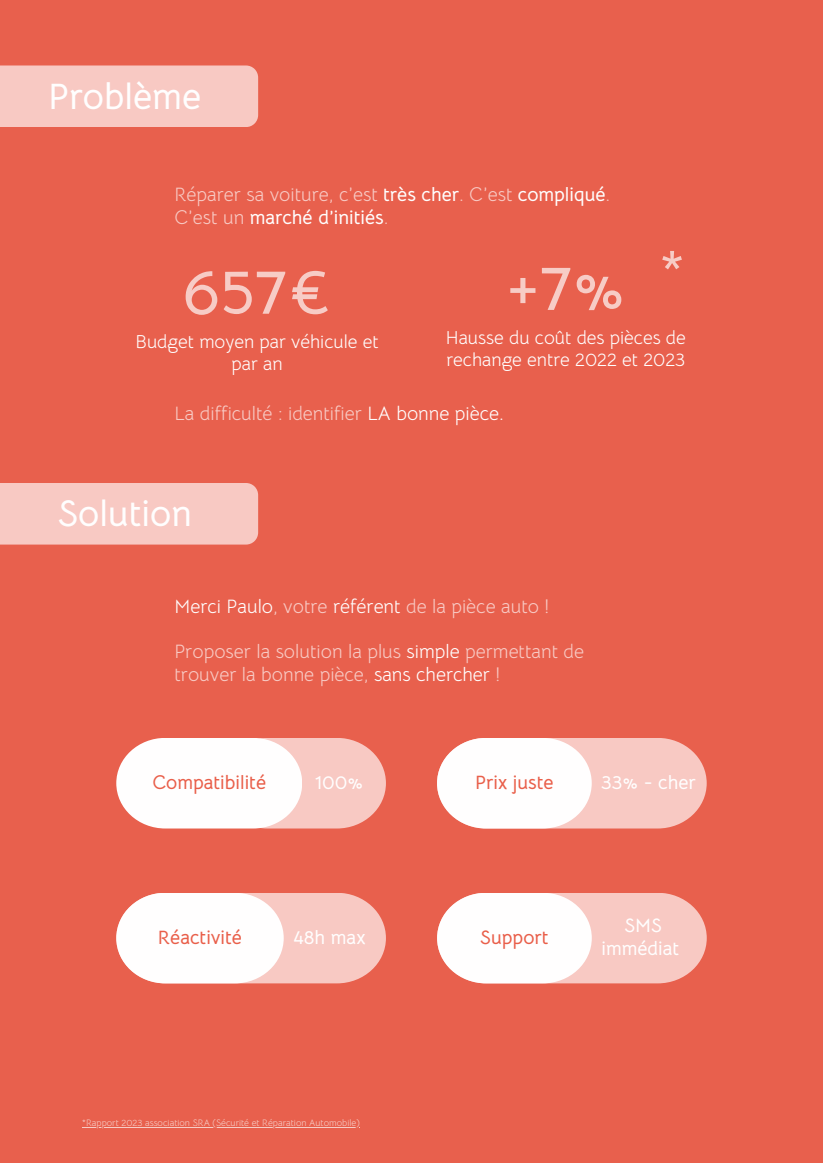
<style>
.page{position:relative;width:823px;height:1163px;background:#fff}
.page>*{position:absolute;margin:0;border:0;box-sizing:border-box;transform-origin:0 0}
.t1{font:66.5px "Bellota Text";color:#f7ccc6}
.t2{font:700 65.44px "Bellota Text";color:#f7ccc6}
.t3{font:700 36.88px "Bellota Text";color:#fffefe}
.t4{font:19.38px/22.4px "Bellota Text";color:#f8c9c3}
.t5{font:700 19.38px "Bellota Text";color:#e95f4a}
.t6{font:700 19.38px/22.4px "Bellota Text";color:#fffefe;text-align:center}
.t7{font:18.75px/22px "Bellota Text";color:#fffefe}
.t8{font:9.38px "Bellota Text";color:#f7ccc6}
.s1{font-weight:700;color:#fffefe}
.s2{color:#fffefe}
.s3{color:#fff}
</style>
<div class="page">
<div style="left:0;top:0;width:822px;height:1162px;background:#e8604d"></div>
<div style="left:0;top:65px;width:258px;height:62px;background:#f8c9c3"></div>
<div style="left:0;top:483px;width:258px;height:61px;background:#f8c9c3"></div>
<svg style="left:116px;top:738px;width:270px;height:90px"></svg>
<svg style="left:437px;top:738px;width:269px;height:90px"></svg>
<svg style="left:116px;top:893px;width:269px;height:90px"></svg>
<svg style="left:437px;top:893px;width:269px;height:90px"></svg>
<hr style="left:82px;top:1126px;width:277px;height:1px;background:#f7ccc6">
<h2 class="t3" style="left:48px;top:73px;width:155px">Problème</h2>
<p class="t4" style="left:174px;top:184px;width:437px">Réparer sa voiture, c’est <span class="s1">très cher</span>. C’est <span class="s1">compliqué</span>.<br>C’est un <span class="s1">marché d’initiés</span>.</p>
<h3 class="t2" style="left:182px;top:250px;width:151px">657€</h3>
<p class="t7" style="left:135px;top:330px;width:244px;text-align:center">Budget moyen par véhicule et par an</p>
<h3 class="t1" style="left:658px;top:233px;width:28px">*</h3>
<h3 class="t2" style="left:506px;top:246px;width:121px">+7%</h3>
<h3 class="t7" style="left:445px;top:327px;width:241px">Hausse du coût des pièces de rechange entre 2022 et 2023</h3>
<h1 class="t4" style="left:174px;top:402px;width:331px">La difficulté : identifier <span class="s2">LA bonne pièce.</span></h1>
<h4 class="t3" style="left:58px;top:490px;width:135px">Solution</h4>
<h4 class="t4" style="left:174px;top:595px;width:376px"><span class="s2">Merci Paulo</span>, votre <span class="s2">référent</span> de la pièce auto !</h4>
<h1 class="t4" style="left:174px;top:640px;width:411px">Proposer la solution la plus <span class="s3">simple</span> permettant de trouver la bonne pièce, <span class="s2">sans chercher</span> !</h1>
<h4 class="t5" style="left:152px;top:770px;width:115px">Compatibilité</h4>
<h4 class="t6" style="left:315px;top:771px;width:50px">100%</h4>
<h2 class="t5" style="left:475px;top:770px;width:80px">Prix juste</h2>
<h3 class="t6" style="left:601px;top:771px;width:96px">33% - cher</h3>
<h4 class="t5" style="left:158px;top:924px;width:86px">Réactivité</h4>
<h3 class="t6" style="left:293px;top:925px;width:74px">48h max</h3>
<h4 class="t5" style="left:480px;top:924px;width:70px">Support</h4>
<h3 class="t6" style="left:601px;top:914px;width:79px">SMS immédiat</h3>
<h3 class="t8" style="left:82px;top:1117px;width:279px">*Rapport 2023 association SRA (Sécurité et Réparation Automobile)</h3>
</div>
